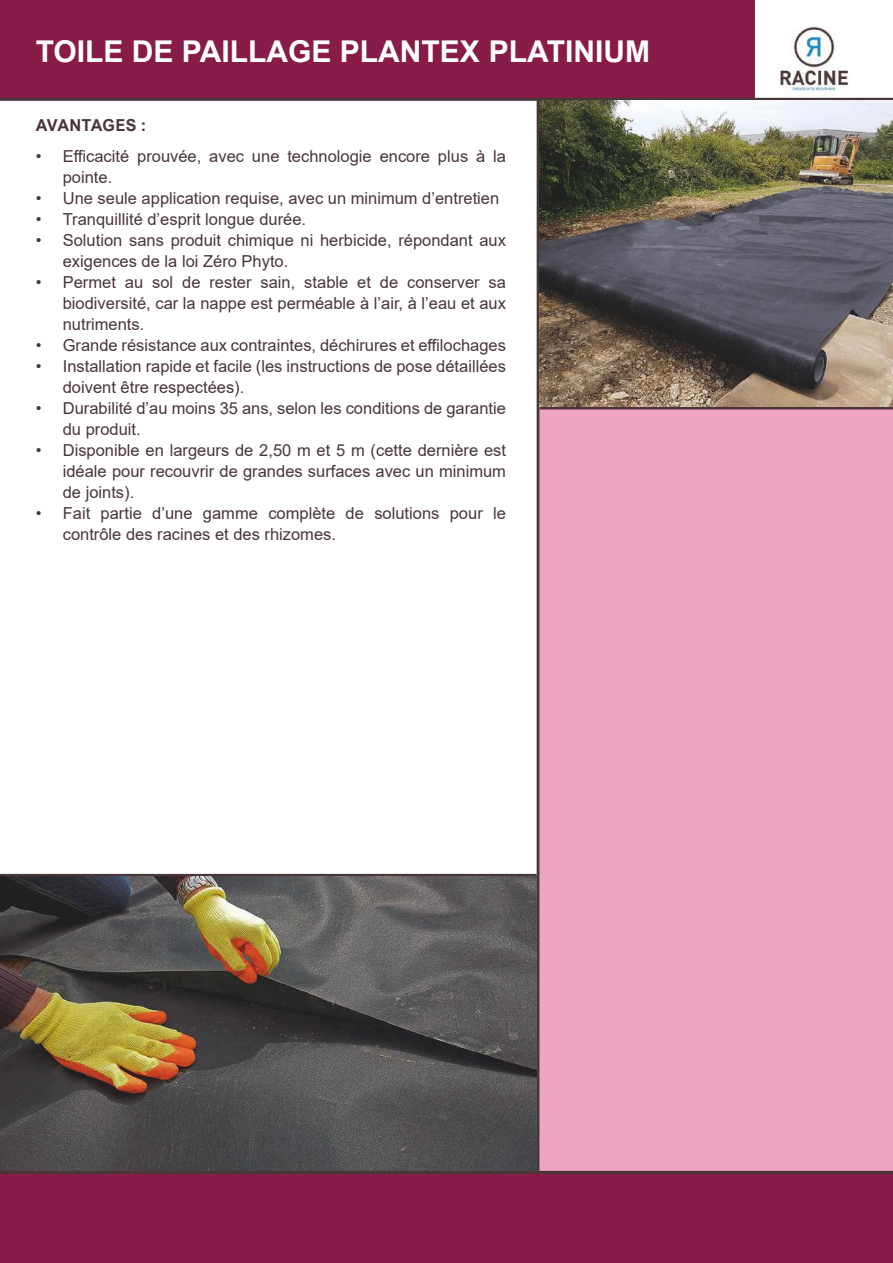
<style>
.page{position:relative;width:893px;height:1263px;background:#fff}
.page>*{position:absolute;margin:0;border:0;box-sizing:border-box;transform-origin:0 0}
.t1{font:700 30px "Arial";color:#fff}
.t2{font:16.5px/21px "Arial";color:#483639}
.t3{font:700 16.5px "Arial Nova";letter-spacing:.01em;color:#483639}
</style>
<div class="page">
<div style="left:0;top:0;width:755px;height:98px;background:#881c48"></div>
<img style="left:766px;top:27px;width:95px;height:71px">
<hr style="left:537px;top:99px;width:3px;height:1072px;background:#483639">
<hr style="left:540px;top:406px;width:353px;height:3px;background:#483639">
<hr style="left:0;top:98px;width:893px;height:3px;background:#483639">
<hr style="left:0;top:874px;width:537px;height:3px;background:#483639">
<div style="left:540px;top:409px;width:353px;height:769px;background:#eea5c1"></div>
<img style="left:0;top:877px;width:537px;height:294px">
<img style="left:540px;top:101px;width:353px;height:305px">
<div style="left:0;top:1174px;width:893px;height:89px;background:#881c48"></div>
<hr style="left:0;top:1171px;width:893px;height:3px;background:#483639">
<h1 class="t1" style="left:36px;top:31px;width:616px">TOILE DE PAILLAGE PLANTEX PLATINIUM</h1>
<p class="t3" style="left:36px;top:115px;width:112px">AVANTAGES :</p>
<p class="t2" style="left:63px;top:146px;width:445px;text-indent:-27px">• Efficacité prouvée, avec une technologie encore plus à la pointe.</p>
<p class="t2" style="left:36px;top:188px;width:465px">• Une seule application requise, avec un minimum d’entretien</p>
<p class="t2" style="left:36px;top:209px;width:272px">• Tranquillité d’esprit longue durée.</p>
<p class="t2" style="left:63px;top:230px;width:445px;text-indent:-27px">• Solution sans produit chimique ni herbicide, répondant aux exigences de la loi Zéro Phyto.</p>
<p class="t2" style="left:63px;top:272px;width:445px;text-align:justify;text-indent:-27px">• Permet au sol de rester sain, stable et de conserver sa biodiversité, car la nappe est perméable à l’air, à l’eau et aux nutriments.</p>
<p class="t2" style="left:36px;top:335px;width:472px">• Grande résistance aux contraintes, déchirures et effilochages</p>
<p class="t2" style="left:63px;top:356px;width:445px;text-indent:-27px">• Installation rapide et facile (les instructions de pose détaillées doivent être respectées).</p>
<p class="t2" style="left:63px;top:398px;width:445px;text-indent:-27px">• Durabilité d’au moins 35 ans, selon les conditions de garantie du produit.</p>
<p class="t2" style="left:63px;top:440px;width:445px;text-align:justify;text-indent:-27px">• Disponible en largeurs de 2,50 m et 5 m (cette dernière est idéale pour recouvrir de grandes surfaces avec un minimum de joints).</p>
<p class="t2" style="left:63px;top:503px;width:445px;text-indent:-27px">• Fait partie d’une gamme complète de solutions pour le contrôle des racines et des rhizomes.</p>
</div>
